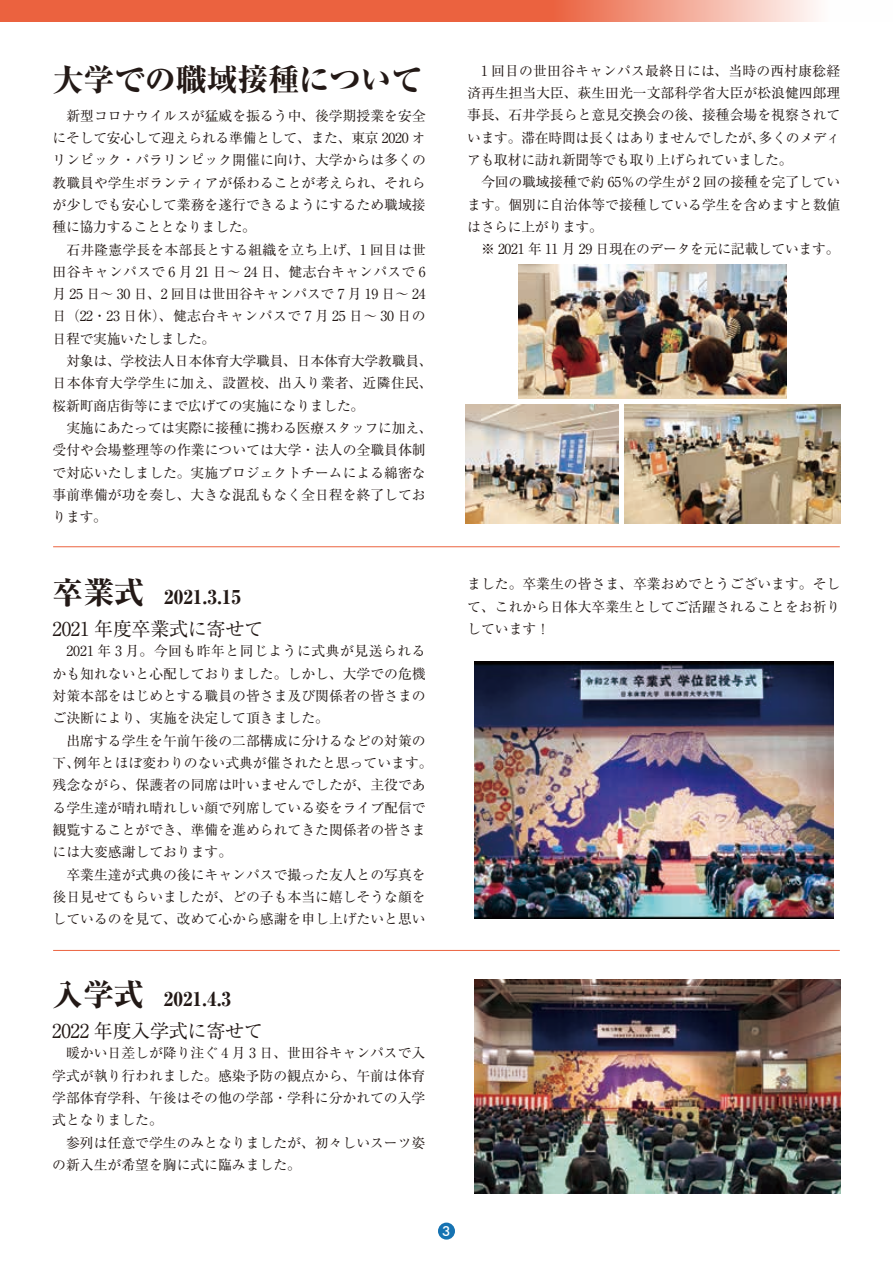
<style>
.page{position:relative;width:893px;height:1263px;background:#fff}
.page>*{position:absolute;margin:0;border:0;box-sizing:border-box;transform-origin:0 0}
.t1{font:800 30.9px "Ryumin Pr 6 N";color:#231916}
.t2{font:19.2px/31.7px "Ryumin Pr 6 N";letter-spacing:-.02em;color:#231916}
.t3{font:13.8px/22.4px "Ryumin Pr 6 N";color:#231916;text-align:justify}
.t4{font:13.8px "Ryumin Pr 6 N";letter-spacing:-.02em;color:#231916}
.t5{font:500 13.8px "Futura BT";color:#fff}
.s1{font-weight:800;font-size:30.9px}
.s2{font-weight:800}
</style>
<div class="page">
<svg style="left:0;top:0;width:817px;height:21px;background:#ed795c"></svg>
<img style="left:474px;top:661px;width:359px;height:257px">
<img style="left:474px;top:979px;width:366px;height:215px">
<img style="left:519px;top:265px;width:268px;height:134px">
<img style="left:624px;top:404px;width:216px;height:119px">
<img style="left:465px;top:404px;width:153px;height:119px">
<hr style="left:53px;top:950px;width:787px;height:1px;background:#eb623f">
<hr style="left:53px;top:546px;width:787px;height:1px;background:#eb623f">
<div style="left:438px;top:1222px;width:17px;height:17px;background:#1673b2;border-radius:50%"></div>
<h1 class="t1" style="left:53px;top:55px;width:371px">大学での職域接種について</h1>
<p class="t3" style="left:53px;top:104px;width:375px;text-indent:14px">新型コロナウイルスが猛威を振るう中、後学期授業を安全にそして安心して迎えられる準備として、また、東京 2020 オリンピック・パラリンピック開催に向け、大学からは多くの教職員や学生ボランティアが係わることが考えられ、それらが少しでも安心して業務を遂行できるようにするため職域接種に協力することとなりました。</p>
<p class="t3" style="left:53px;top:237px;width:375px;text-indent:14px">石井隆憲学長を本部長とする組織を立ち上げ、1 回目は世田谷キャンパスで 6 月 21 日～ 24 日、健志台キャンパスで 6月 25 日～ 30 日、2 回目は世田谷キャンパスで 7 月 19 日～ 24日（22・23 日休）、健志台キャンパスで 7 月 25 日～ 30 日の日程で実施いたしました。</p>
<p class="t3" style="left:53px;top:349px;width:382px;text-indent:14px">対象は、学校法人日本体育大学職員、日本体育大学教職員、日本体育大学学生に加え、設置校、出入り業者、近隣住民、桜新町商店街等にまで広げての実施になりました。</p>
<p class="t3" style="left:53px;top:416px;width:382px;text-align:left;text-indent:14px">実施にあたっては実際に接種に携わる医療スタッフに加え、受付や会場整理等の作業については大学・法人の全職員体制で対応いたしました。実施プロジェクトチームによる綿密な事前準備が功を奏し、大きな混乱もなく全日程を終了しております。</p>
<h2 class="t2" style="left:53px;top:580px;width:212px"><span class="s1">卒業式</span><span class="s2">　2021.3.15<br></span>2021 年度卒業式に寄せて</h2>
<p class="t3" style="left:53px;top:639px;width:375px;text-indent:14px">2021 年 3 月。今回も昨年と同じように式典が見送られるかも知れないと心配しておりました。しかし、大学での危機対策本部をはじめとする職員の皆さま及び関係者の皆さまのご決断により、実施を決定して頂きました。</p>
<p class="t3" style="left:53px;top:729px;width:382px;text-align:left;text-indent:14px">出席する学生を午前午後の二部構成に分けるなどの対策の下、例年とほぼ変わりのない式典が催されたと思っています。残念ながら、保護者の同席は叶いませんでしたが、主役である学生達が晴れ晴れしい顔で列席している姿をライブ配信で観覧することができ、準備を進められてきた関係者の皆さまには大変感謝しております。</p>
<p class="t3" style="left:53px;top:862px;width:375px;text-indent:14px">卒業生達が式典の後にキャンパスで撮った友人との写真を後日見せてもらいましたが、どの子も本当に嬉しそうな顔をしているのを見て、改めて心から感謝を申し上げたいと思い</p>
<h2 class="t2" style="left:52px;top:982px;width:212px"><span class="s1">入学式</span><span class="s2">　2021.4.3<br></span>2022 年度入学式に寄せて</h2>
<p class="t3" style="left:52px;top:1041px;width:375px;text-indent:14px">暖かい日差しが降り注ぐ 4 月 3 日、世田谷キャンパスで入学式が執り行われました。感染予防の観点から、午前は体育学部体育学科、午後はその他の学部・学科に分かれての入学式となりました。</p>
<p class="t3" style="left:52px;top:1130px;width:375px;text-indent:14px">参列は任意で学生のみとなりましたが、初々しいスーツ姿の新入生が希望を胸に式に臨みました。</p>
<p class="t3" style="left:467px;top:59px;width:375px;text-indent:14px">1 回目の世田谷キャンパス最終日には、当時の西村康稔経済再生担当大臣、萩生田光一文部科学省大臣が松浪健四郎理事長、石井学長らと意見交換会の後、接種会場を視察されています。滞在時間は長くはありませんでしたが、多くのメディアも取材に訪れ新聞等でも取り上げられていました。</p>
<p class="t3" style="left:467px;top:170px;width:375px;text-indent:14px">今回の職域接種で約 65％の学生が 2 回の接種を完了しています。個別に自治体等で接種している学生を含めますと数値はさらに上がります。</p>
<p class="t4" style="left:481px;top:238px;width:360px">※ 2021 年 11 月 29 日現在のデータを元に記載しています。</p>
<p class="t3" style="left:467px;top:572px;width:375px">ました。卒業生の皆さま、卒業おめでとうございます。そして、これから日体大卒業生としてご活躍されることをお祈りしています！</p>
<p class="t5" style="left:442px;top:1223px;width:10px">3</p>
</div>
